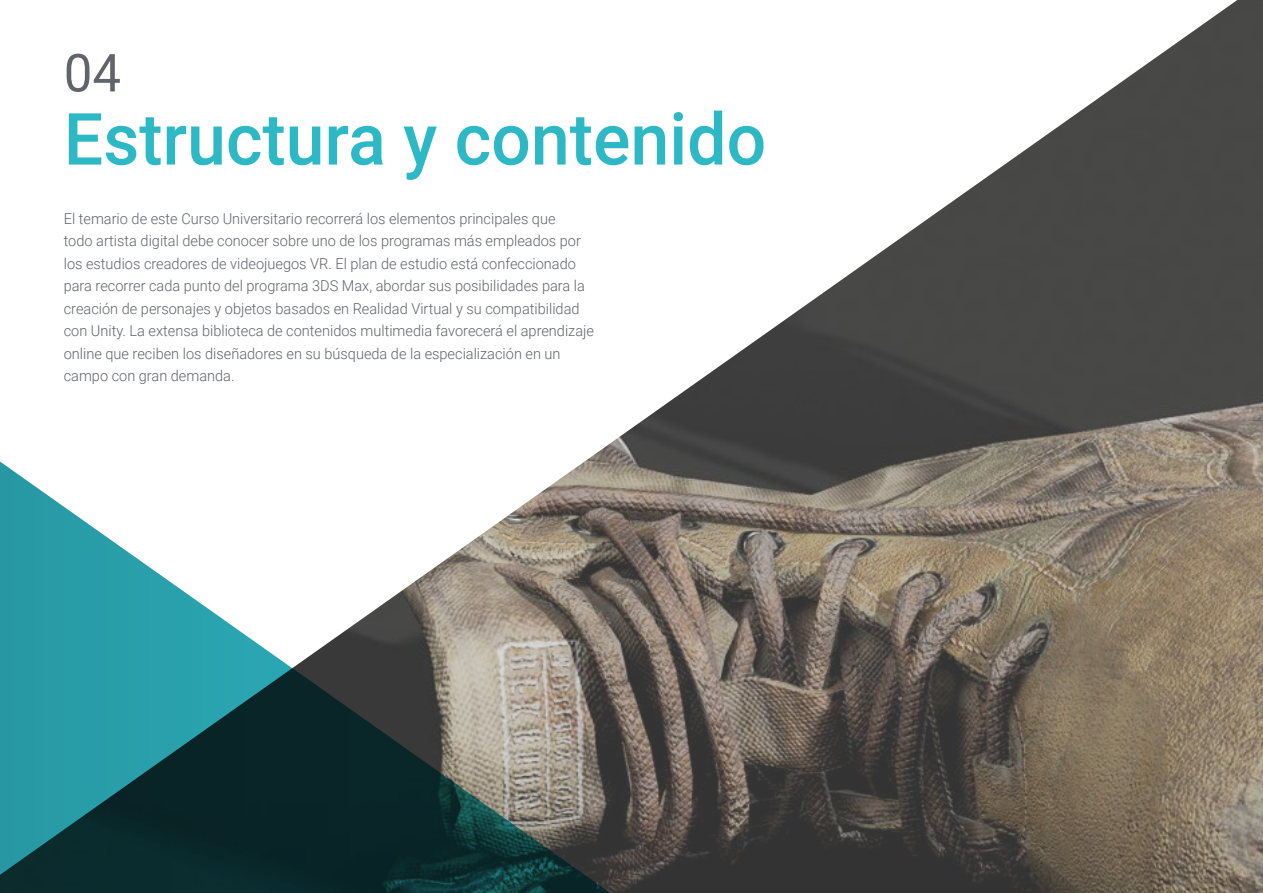
<style>
.page{position:relative;width:1263px;height:893px;background:#fff}
.page>*{position:absolute;margin:0;border:0;box-sizing:border-box;transform-origin:0 0}
.t1{font:500 72px "Roboto";color:#2db8c5}
.t2{font:52.5px "Roboto";color:#61646a}
.t3{font:300 15px/22.5px "Roboto";color:#61646a}
</style>
<div class="page">
<img style="left:606px;top:0;width:657px;height:893px">
<svg style="left:0;top:446px;width:640px;height:447px"></svg>
<h2 class="t2" style="left:64px;top:36px;width:59px">04</h2>
<h1 class="t1" style="left:64px;top:89px;width:704px">Estructura y contenido</h1>
<p class="t3" style="left:64px;top:207px;width:532px">El temario de este Curso Universitario recorrerá los elementos principales que<br>todo artista digital debe conocer sobre uno de los programas más empleados por los estudios creadores de videojuegos VR. El plan de estudio está confeccionado para recorrer cada punto del programa 3DS Max, abordar sus posibilidades para la creación de personajes y objetos basados en Realidad Virtual y su compatibilidad con Unity. La extensa biblioteca de contenidos multimedia favorecerá el aprendizaje online que reciben los diseñadores en su búsqueda de la especialización en un campo con gran demanda.</p>
</div>
